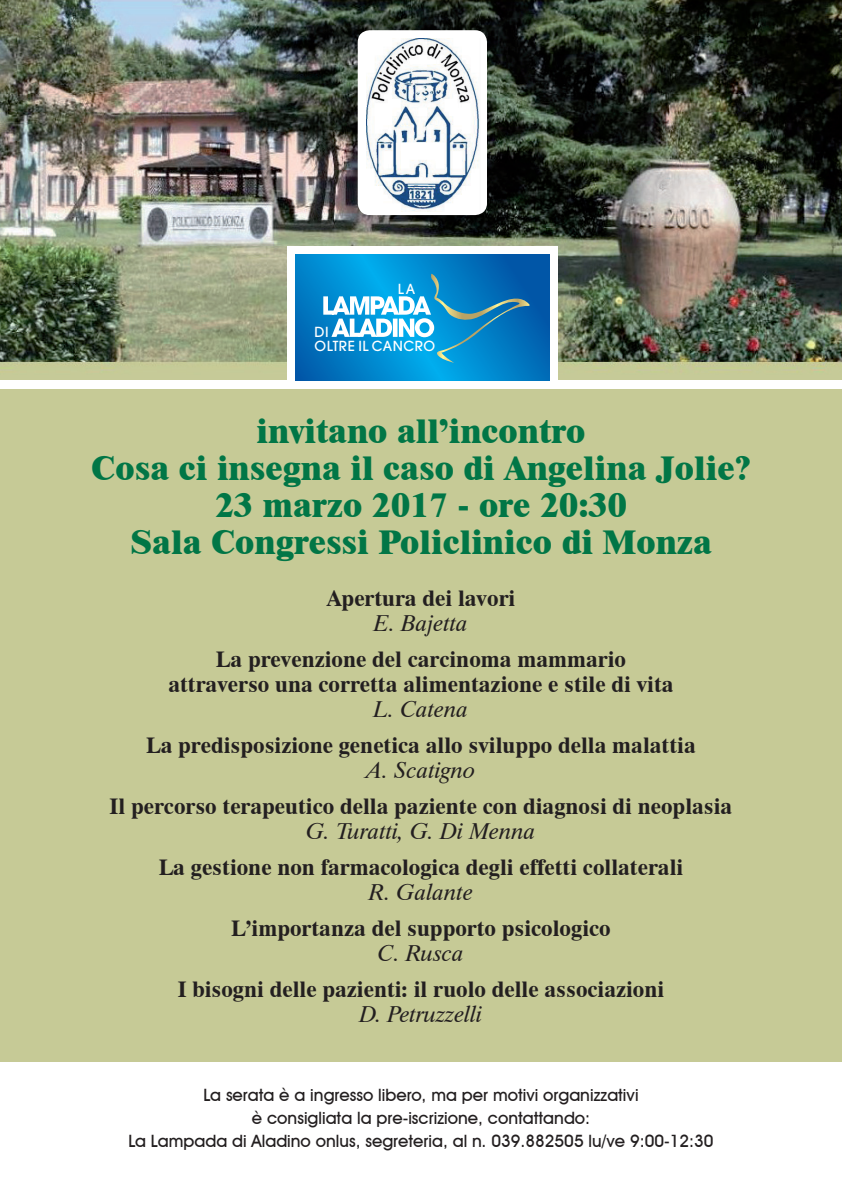
<style>
.page{position:relative;width:842px;height:1191px;background:#fff}
.page>*{position:absolute;margin:0;border:0;box-sizing:border-box;transform-origin:0 0}
.t1{font:800 35px/37px "Dutch 801 BT";color:#017646;text-align:center}
.t2{font:700 23px/25px "Dutch 801 BT";color:#231f20;text-align:center}
.t3{font:italic 23px "Dutch 801 BT";color:#231f20}
.t4{font:500 17px/23px "Avant Garde IT Cby BT";color:#231f20;text-align:center}
.t5{font:500 13.8px "Avant Garde";letter-spacing:.04em;color:#fff}
</style>
<div class="page">
<div style="left:0;top:389px;width:842px;height:673px;background:#c6ca96"></div>
<img style="left:0;top:0;width:842px;height:380px">
<div style="left:358px;top:30px;width:129px;height:185px;background:#fff;border-radius:12px"></div>
<img style="left:366px;top:39px;width:114px;height:173px">
<div style="left:287px;top:247px;width:271px;height:141px;background:#fff"></div>
<svg style="left:295px;top:255px;width:254px;height:126px"></svg>
<svg style="left:323px;top:274px;width:208px;height:89px"></svg>
<p class="t5" style="left:314px;top:323px;width:16px">DI</p>
<p class="t5" style="left:398px;top:280px;width:19px">LA</p>
<p class="t5" style="left:314px;top:337px;width:122px">OLTRE IL CANCRO</p>
<h1 class="t1" style="left:91px;top:412px;width:661px">invitano all’incontro<br>Cosa ci insegna il caso di Angelina Jolie?<br>23 marzo 2017 - ore 20:30<br>Sala Congressi Policlinico di Monza</h1>
<p class="t2" style="left:327px;top:585px;width:190px">Apertura dei lavori</p>
<p class="t3" style="left:374px;top:608px;width:96px">E. Bajetta</p>
<p class="t2" style="left:168px;top:646px;width:507px">La prevenzione del carcinoma mammario attraverso una corretta alimentazione e stile di vita</p>
<p class="t3" style="left:373px;top:694px;width:97px">L. Catena</p>
<p class="t2" style="left:146px;top:732px;width:551px">La predisposizione genetica allo sviluppo della malattia</p>
<p class="t3" style="left:366px;top:755px;width:111px">A. Scatigno</p>
<p class="t2" style="left:110px;top:793px;width:624px">Il percorso terapeutico della paziente con diagnosi di neoplasia</p>
<p class="t3" style="left:306px;top:816px;width:231px">G. Turatti, G. Di Menna</p>
<p class="t2" style="left:159px;top:854px;width:526px">La gestione non farmacologica degli effetti collaterali</p>
<p class="t3" style="left:369px;top:877px;width:106px">R. Galante</p>
<p class="t2" style="left:231px;top:915px;width:381px">L’importanza del supporto psicologico</p>
<p class="t3" style="left:378px;top:938px;width:88px">C. Rusca</p>
<p class="t2" style="left:178px;top:976px;width:488px">I bisogni delle pazienti: il ruolo delle associazioni</p>
<p class="t3" style="left:360px;top:999px;width:124px">D. Petruzzelli</p>
<p class="t4" style="left:128px;top:1083px;width:587px">La serata è a ingresso libero, ma per motivi organizzativi<br>è consigliata la pre-iscrizione, contattando:<br>La Lampada di Aladino onlus, segreteria, al n. 039.882505 lu/ve 9:00-12:30</p>
</div>
